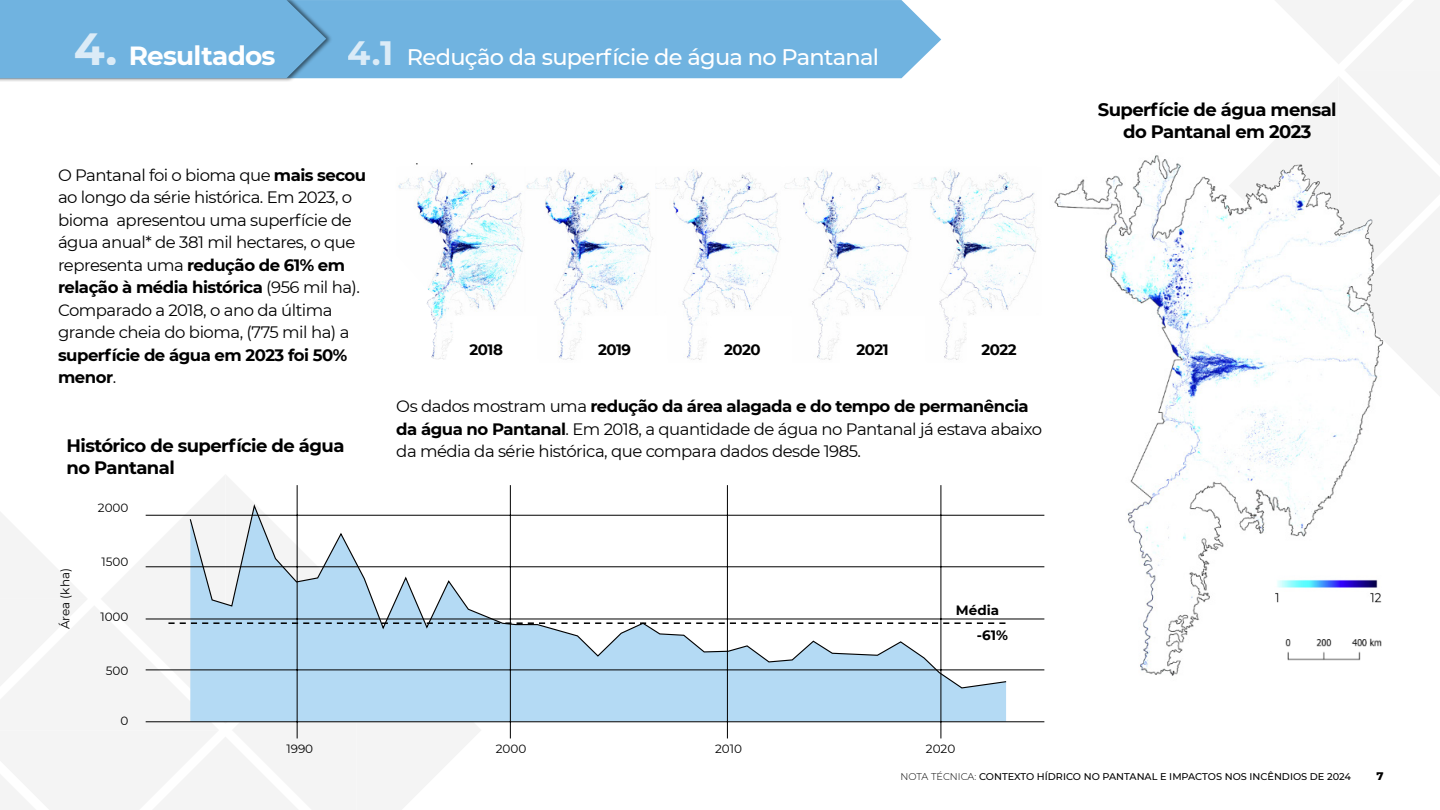
<style>
.page{position:relative;width:1440px;height:810px;background:#fff}
.page>*{position:absolute;margin:0;border:0;box-sizing:border-box;transform-origin:0 0}
.t1{font:700 26.25px "Montserrat";letter-spacing:-.03em;color:#fff}
.t2{font:500 22.5px "Montserrat";letter-spacing:-.03em;color:#fff}
.t3{font:700 18px/21.6px "Montserrat";letter-spacing:-.03em;color:#000}
.t4{font:16.5px/22.5px "Montserrat";letter-spacing:-.03em;color:#000}
.t5{font:700 16.5px/22.5px "Montserrat";letter-spacing:-.03em;color:#000}
.t6{font:700 15px "Montserrat";letter-spacing:-.03em;color:#000}
.t7{font:700 13.5px "Montserrat";color:#000}
.t8{font:12px "Montserrat";color:#000}
.t9{font:800 11.25px "Montserrat";color:#000}
.t10{font:500 9.75px "Montserrat";color:#000}
.s1{font-size:45px}
.s2{font-weight:700;font-size:33.75px}
.s3{font-weight:700}
.s4{font-weight:400}
.s5{font-weight:300}
</style>
<div class="page">
<div style="left:333px;top:0;width:608px;height:78px;background:#70b3e0"></div>
<div style="left:0;top:0;width:333px;height:82px;background:#000;opacity:.55"></div>
<div style="left:0;top:0;width:326px;height:78px;background:#70b3e0"></div>
<svg style="left:1264px;top:0;width:176px;height:396px"></svg>
<hr style="left:146px;top:515px;width:898px;height:1px;background:#000">
<hr style="left:146px;top:567px;width:898px;height:1px;background:#000">
<hr style="left:146px;top:619px;width:898px;height:1px;background:#000">
<hr style="left:146px;top:670px;width:898px;height:1px;background:#000">
<hr style="left:146px;top:722px;width:898px;height:1px;background:#000">
<svg style="left:0;top:476px;width:1005px;height:334px"></svg>
<img style="left:1054px;top:152px;width:337px;height:524px">
<img style="left:1260px;top:566px;width:124px;height:46px">
<img style="left:1283px;top:634px;width:101px;height:29px">
<img style="left:398px;top:163px;width:640px;height:197px">
<h1 class="t1" style="left:74px;top:36px;width:203px"><span class="s1">4.</span> Resultados</h1>
<h2 class="t2" style="left:348px;top:41px;width:533px"><span class="s2">4.1</span> Redução da superfície de água no Pantanal</h2>
<p class="t4" style="left:58px;top:163px;width:310px">O Pantanal foi o bioma que <span class="s3">mais secou </span>ao longo da série histórica. Em 2023, o bioma apresentou uma superfície de água anual* de 381 mil hectares, o que representa uma <span class="s3">redução de 61% em relação à média histórica</span> (956 mil ha).<br>Comparado a 2018, o ano da última grande cheia do bioma, (775 mil ha) a</p>
<p class="t5" style="left:58px;top:343px;width:291px">superfície de água em 2023 foi 50% menor<span class="s4">.</span></p>
<p class="t3" style="left:66px;top:434px;width:280px">Histórico de superfície de água no Pantanal</p>
<p class="t8" style="left:98px;top:500px;width:32px">2000</p>
<p class="t8" style="left:57px;top:629px;width:62px;rotate:-90deg">Área (kha)</p>
<p class="t8" style="left:101px;top:554px;width:29px">1500</p>
<p class="t8" style="left:100px;top:608px;width:30px">1000</p>
<p class="t8" style="left:106px;top:662px;width:24px">500</p>
<p class="t8" style="left:121px;top:713px;width:9px">0</p>
<p class="t8" style="left:286px;top:741px;width:28px">1990</p>
<p class="t6" style="left:470px;top:339px;width:35px">2018</p>
<p class="t6" style="left:598px;top:339px;width:34px">2019</p>
<p class="t6" style="left:724px;top:339px;width:38px">2020</p>
<p class="t6" style="left:856px;top:339px;width:34px">2021</p>
<p class="t6" style="left:981px;top:339px;width:37px">2022</p>
<p class="t4" style="left:396px;top:394px;width:647px">Os dados mostram uma <span class="s3">redução da área alagada e do tempo de permanência da água no Pantanal</span>. Em 2018, a quantidade de água no Pantanal já estava abaixo da média da série histórica, que compara dados desde 1985.</p>
<p class="t7" style="left:956px;top:601px;width:45px">Média</p>
<p class="t7" style="left:977px;top:625px;width:33px">-61%</p>
<p class="t8" style="left:496px;top:741px;width:32px">2000</p>
<p class="t8" style="left:715px;top:741px;width:28px">2010</p>
<p class="t8" style="left:926px;top:741px;width:31px">2020</p>
<p class="t3" style="left:1098px;top:98px;width:240px;text-align:center">Superfície de água mensal do Pantanal em 2023</p>
<p class="t10" style="left:901px;top:769px;width:452px"><span class="s5">NOTA TÉCNICA:</span> CONTEXTO HÍDRICO NO PANTANAL E IMPACTOS NOS INCÊNDIOS DE 2024</p>
<p class="t9" style="left:1377px;top:767px;width:9px">7</p>
</div>
